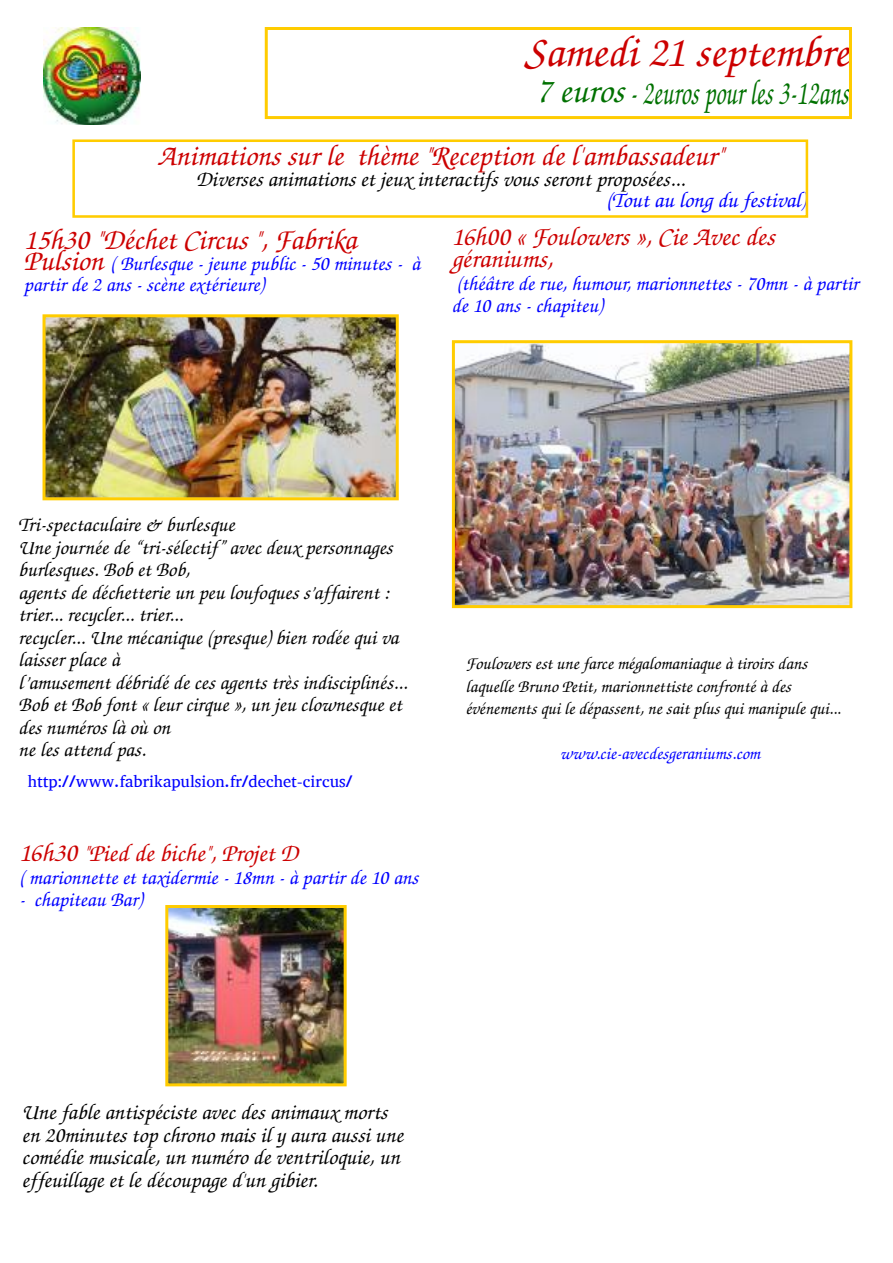
<style>
.page{position:relative;width:893px;height:1263px;background:#fff}
.page>*{position:absolute;margin:0;border:0;box-sizing:border-box;transform-origin:0 0}
.t1{font:italic 500 45px "URW Chancery L";color:#c00}
.t2{font:italic 500 36px "URW Chancery L";color:#007100}
.t3{font:italic 500 30px "URW Chancery L";color:#c00}
.t4{font:italic 500 27px/22.5px "URW Chancery L";color:#c00}
.t5{font:italic 500 25.5px "URW Chancery L";color:#c00}
.t6{font:italic 500 22.5px/22.5px "URW Chancery L";color:#000}
.t7{font:italic 500 22.5px "URW Chancery L";color:#00f}
.t8{font:italic 500 21px/22.5px "URW Chancery L";color:#000}
.t9{font:italic 500 21px/22.5px "URW Chancery L";color:#00f}
.t10{font:italic 500 18px/22.5px "URW Chancery L";color:#000}
.t11{font:italic 500 18px "URW Chancery L";color:#00f}
.t12{font:16.5px "Abyssinica SIL";color:#00f}
.s1{font-size:30px;color:#c00}
.s2{font-size:27px}
</style>
<div class="page">
<div style="left:265px;top:27px;width:587px;height:92px;border:3px solid #fc0"></div>
<img style="left:43px;top:28px;width:98px;height:97px">
<img style="left:47px;top:318px;width:348px;height:178px">
<div style="left:43px;top:314px;width:356px;height:186px;border:3px solid #fc0"></div>
<div style="left:72px;top:139px;width:736px;height:79px;border:3px solid #fc0"></div>
<img style="left:456px;top:344px;width:392px;height:260px">
<div style="left:452px;top:340px;width:400px;height:268px;border:3px solid #fc0"></div>
<img style="left:169px;top:909px;width:174px;height:173px">
<div style="left:165px;top:905px;width:182px;height:181px;border:3px solid #fc0"></div>
<h1 class="t1" style="left:524px;top:35px;width:326px">Samedi 21 septembre</h1>
<h2 class="t2" style="left:535px;top:80px;width:315px">7 euros- 2euros pour les 3-12ans</h2>
<h3 class="t3" style="left:157px;top:144px;width:568px">Animations sur le thème "Reception de l'ambassadeur"</h3>
<p class="t6" style="left:196px;top:169px;width:490px">Diverses animations et jeux interactifs vous seront proposées...</p>
<p class="t7" style="left:606px;top:191px;width:201px">(Tout au long du festival)</p>
<h3 class="t3" style="left:24px;top:229px;width:334px">15h30 "Déchet Circus ", Fabrika</h3>
<p class="t9" style="left:24px;top:255px;width:398px;line-height:21px"><span class="s1">Pulsion</span> ( Burlesque - jeune public - 50 minutes - à partir de 2 ans - scène extérieure)</p>
<p class="t4" style="left:451px;top:228px;width:325px">16h00 « Foulowers », Cie Avec des géraniums,</p>
<p class="t9" style="left:451px;top:274px;width:408px">(théâtre de rue, humour, marionnettes - 70mn - à partir de 10 ans - chapiteu)</p>
<p class="t8" style="left:18px;top:515px;width:390px">Tri-spectaculaire &amp; burlesque<br>Une journée de “tri-sélectif” avec deux personnages burlesques. Bob et Bob,<br>agents de déchetterie un peu loufoques s’affairent : trier... recycler... trier...<br>recycler... Une mécanique (presque) bien rodée qui va laisser place à<br>l’amusement débridé de ces agents très indisciplinés...<br>Bob et Bob font « leur cirque », un jeu clownesque et des numéros là où on<br>ne les attend pas.</p>
<p class="t12" style="left:28px;top:773px;width:326px">http://www.fabrikapulsion.fr/dechet-circus/</p>
<p class="t5" style="left:19px;top:844px;width:281px"><span class="s2">16h30</span> "Pied de biche", Projet D</p>
<p class="t9" style="left:19px;top:868px;width:401px">( marionnette et taxidermie - 18mn - à partir de 10 ans</p>
<p class="t9" style="left:19px;top:890px;width:125px">- chapiteau Bar)</p>
<p class="t10" style="left:466px;top:654px;width:377px">Foulowers est une farce mégalomaniaque à tiroirs dans laquelle Bruno Petit, marionnettiste confronté à des événements qui le dépassent, ne sait plus qui manipule qui...</p>
<p class="t11" style="left:560px;top:747px;width:202px">www.cie-avecdesgeraniums.com</p>
<p class="t6" style="left:22px;top:1103px;width:383px">Une fable antispéciste avec des animaux morts en 20minutes top chrono mais il y aura aussi une comédie musicale, un numéro de ventriloquie, un effeuillage et le découpage d'un gibier.</p>
</div>
